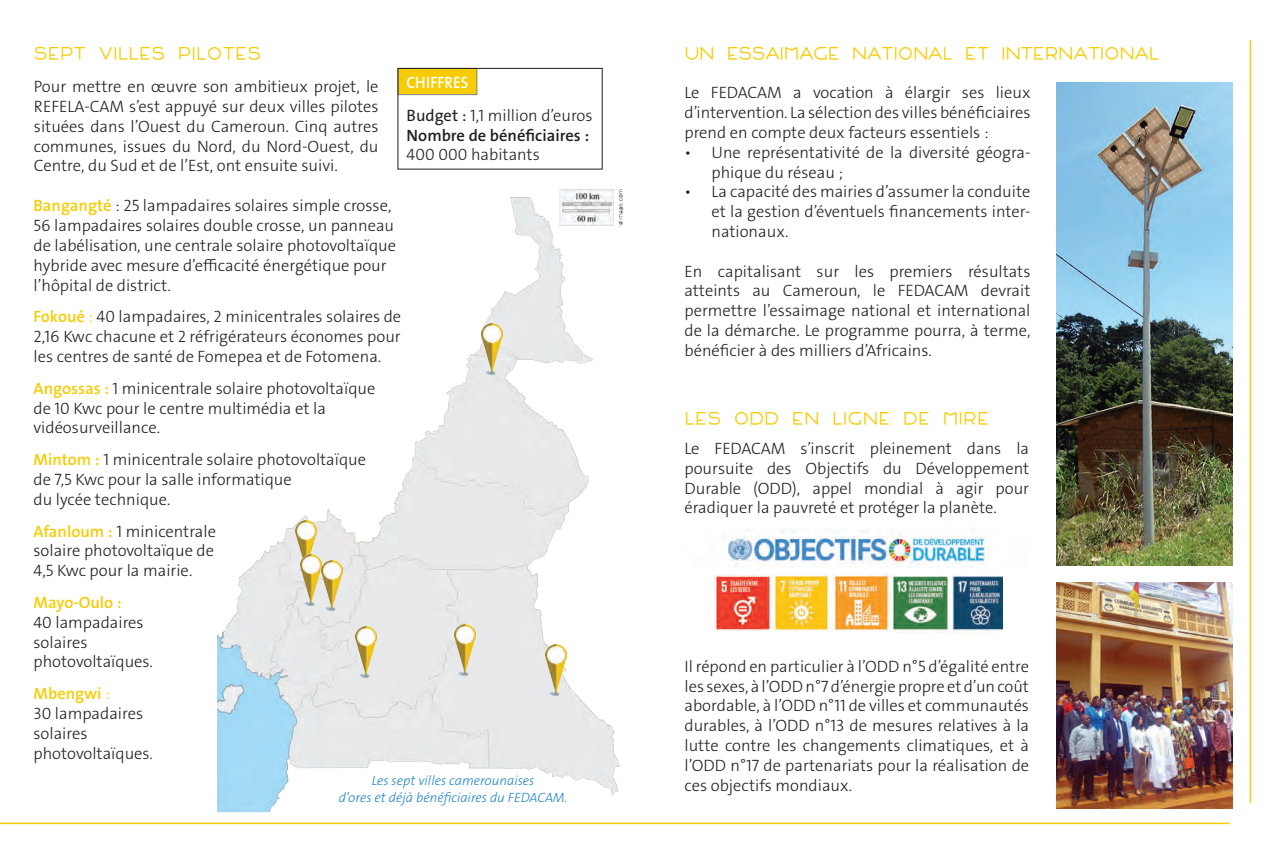
<style>
.page{position:relative;width:1285px;height:859px;background:#fff}
.page>*{position:absolute;margin:0;border:0;box-sizing:border-box;transform-origin:0 0}
.t1{font:700 21px "Mudgil";color:#f6cc05}
.t2{font:700 21px "Mudgil";letter-spacing:-.02em;color:#f6cc05}
.t3{font:16.5px/19.8px "The Sans Veolia W3 Lig";color:#231f20;text-align:justify}
.t4{font:16.5px "The Sans Veolia W6 Se Bld";color:#231f20}
.t5{font:16.5px "The Sans Veolia W6 Se Bld";color:#f6cc05}
.t6{font:16.5px "The Sans Veolia W6 Se Bld";color:#fff;scale:.92 1}
.t7{font:13.5px/16.2px "The Sans Veolia W3 Lig It";color:#2285c7;text-align:center}
.s1{font-family:"The Sans Veolia W6 Se Bld";color:#f6cc05}
.s2{color:#f6cc05}
.s3{font-family:"The Sans Veolia W3 Lig"}
.s4{font-family:"The Sans Veolia W5 Pla"}
</style>
<div class="page">
<img style="left:217px;top:197px;width:405px;height:616px">
<img style="left:1056px;top:582px;width:176px;height:226px">
<hr style="left:1249px;top:40px;width:1px;height:763px;background:#f6cc05">
<hr style="left:0;top:823px;width:1229px;height:1px;background:#f6cc05">
<div style="left:399px;top:70px;width:78px;height:25px;background:#f6cc05"></div>
<img style="left:1056px;top:82px;width:176px;height:483px">
<img style="left:713px;top:573px;width:177px;height:58px">
<img style="left:891px;top:576px;width:58px;height:57px">
<img style="left:952px;top:576px;width:50px;height:57px">
<img style="left:724px;top:529px;width:265px;height:39px">
<div style="left:397px;top:68px;width:205px;height:101px;border:1px solid #231f20"></div>
<img style="left:481px;top:324px;width:21px;height:51px">
<img style="left:295px;top:520px;width:21px;height:51px">
<img style="left:300px;top:555px;width:21px;height:50px">
<img style="left:321px;top:560px;width:22px;height:51px">
<img style="left:355px;top:627px;width:21px;height:51px">
<img style="left:454px;top:624px;width:21px;height:51px">
<img style="left:545px;top:644px;width:21px;height:51px">
<img style="left:551px;top:189px;width:73px;height:37px">
<p class="t1" style="left:34px;top:42px;width:229px">SEPT VILLES PILOTES</p>
<p class="t3" style="left:34px;top:77px;width:346px">Pour mettre en œuvre son ambitieux projet, le REFELA‑CAM s’est appuyé sur deux villes pilotes situées dans l’Ouest du Cameroun. Cinq autres communes, issues du Nord, du Nord‑Ouest, du Centre, du Sud et de l’Est, ont ensuite suivi.</p>
<p class="t3" style="left:33px;top:196px;width:364px;text-align:left"><span class="s1">Bangangté</span> : 25 lampadaires solaires simple crosse, 56 lampadaires solaires double crosse, un panneau de labélisation, une centrale solaire photovoltaïque hybride avec mesure d’efficacité énergétique pour l’hôpital de district.</p>
<p class="t3" style="left:33px;top:307px;width:369px"><span class="s1">Fokoué</span> <span class="s2">:</span> 40 lampadaires, 2 minicentrales solaires de 2,16 Kwc chacune et 2 réfrigérateurs économes pour les centres de santé de Fomepea et de Fotomena.</p>
<p class="t3" style="left:33px;top:378px;width:343px;text-align:left"><span class="s1">Angossas :</span> 1 minicentrale solaire photovoltaïque de 10 Kwc pour le centre multimédia et la vidéosurveillance.</p>
<p class="t3" style="left:33px;top:450px;width:334px;text-align:left"><span class="s1">Mintom :</span> 1 minicentrale solaire photovoltaïque de 7,5 Kwc pour la salle informatique<br>du lycée technique.</p>
<p class="t3" style="left:33px;top:521px;width:184px"><span class="s1">Afanloum :</span> 1 minicentrale solaire photovoltaïque de 4,5 Kwc pour la mairie.</p>
<p class="t5" style="left:33px;top:592px;width:90px">Mayo-Oulo :</p>
<p class="t3" style="left:33px;top:612px;width:121px;text-align:left">40 lampadaires solaires photovoltaïques.</p>
<p class="t5" style="left:33px;top:683px;width:78px">Mbengwi <span class="s3">:</span></p>
<p class="t3" style="left:33px;top:704px;width:121px;text-align:left">30 lampadaires solaires photovoltaïques.</p>
<p class="t7" style="left:338px;top:773px;width:230px">Les sept villes camerounaises<br>d’ores et déjà bénéficiaires du FEDACAM.</p>
<p class="t6" style="left:406px;top:71px;width:69px">CHIFFRES</p>
<p class="t3" style="left:406px;top:105px;width:187px"><span class="s4">Budget :</span> 1,1 million d’euros</p>
<p class="t4" style="left:406px;top:124px;width:184px">Nombre de bénéficiaires :</p>
<p class="t3" style="left:406px;top:145px;width:135px">400 000 habitants</p>
<p class="t2" style="left:684px;top:42px;width:476px">UN ESSAIMAGE NATIONAL ET INTERNATIONAL</p>
<p class="t3" style="left:684px;top:83px;width:347px">Le FEDACAM a vocation à élargir ses lieux d’intervention. La sélection des villes bénéficiaires prend en compte deux facteurs essentiels :</p>
<p class="t3" style="left:711px;top:142px;width:320px;text-indent:-27px">• Une représentativité de la diversité géogra&shy;phique du réseau ;</p>
<p class="t3" style="left:711px;top:182px;width:320px;text-indent:-27px">• La capacité des mairies d’assumer la conduite et la gestion d’éventuels financements inter&shy;nationaux.</p>
<p class="t3" style="left:684px;top:261px;width:347px">En capitalisant sur les premiers résultats atteints au Cameroun, le FEDACAM devrait permettre l’essaimage national et international de la démarche. Le programme pourra, à terme, bénéficier à des milliers d’Africains.</p>
<p class="t1" style="left:684px;top:407px;width:306px">LES ODD EN LIGNE DE MIRE</p>
<p class="t3" style="left:684px;top:439px;width:346px">Le FEDACAM s’inscrit pleinement dans la poursuite des Objectifs du Développement Durable (ODD), appel mondial à agir pour éradiquer la pauvreté et protéger la planète.</p>
<p class="t3" style="left:684px;top:656px;width:346px">Il répond en particulier à l’ODD n°5 d’égalité entre les sexes, à l’ODD n°7 d’énergie propre et d’un coût abordable, à l’ODD n°11 de villes et communautés durables, à l’ODD n°13 de mesures relatives à la lutte contre les changements climatiques, et à l’ODD n°17 de partenariats pour la réalisation de ces objectifs mondiaux.</p>
</div>
